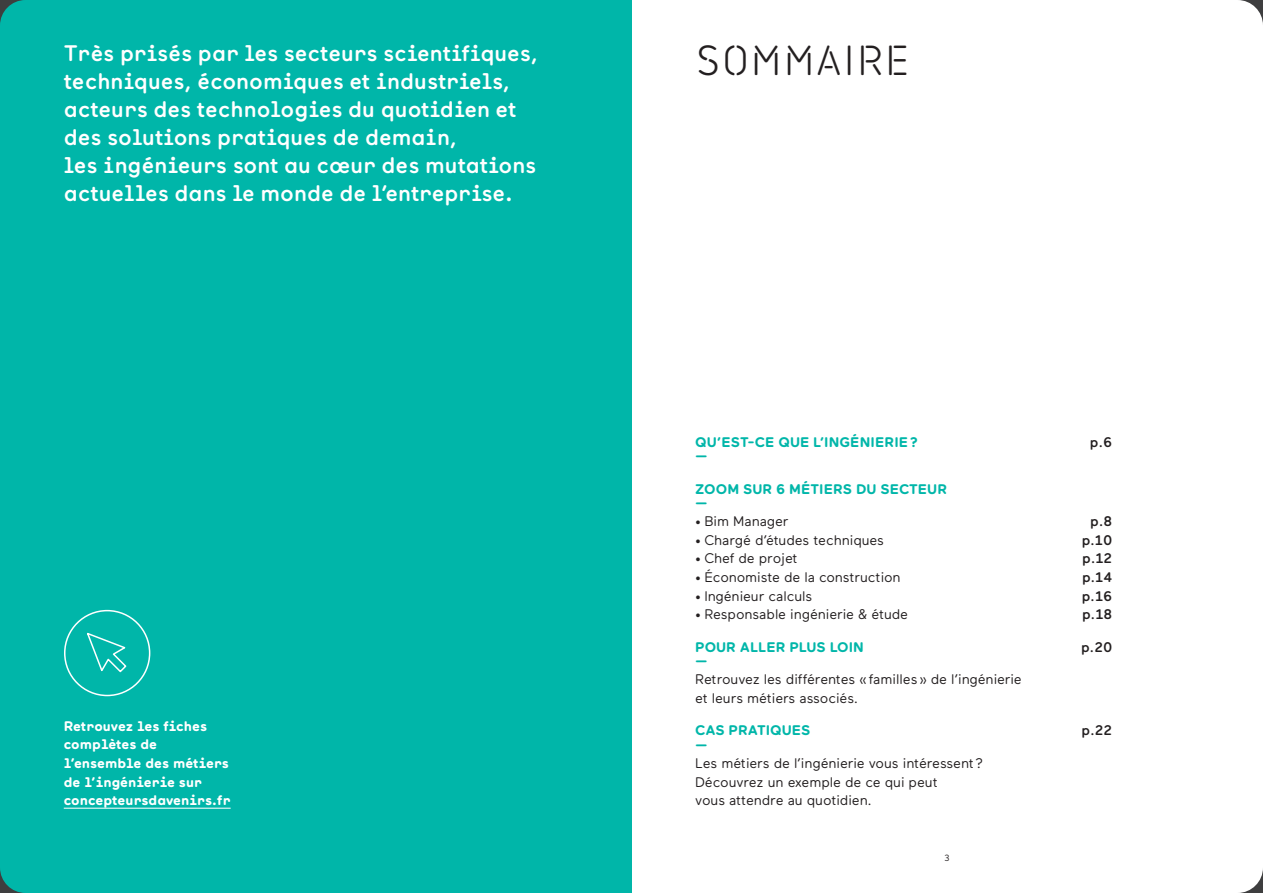
<style>
.page{position:relative;width:1263px;height:893px;background:#fff}
.page>*{position:absolute;margin:0;border:0;box-sizing:border-box;transform-origin:0 0}
.legende{font:45px "Fafiec Octa";color:#231f20}
.legende-2{font:500 22.5px/27.9px "Maax Rounded";color:#fff}
.NOTES_BAS_DE_PAGE{font:13.95px/18.6px "Maax Rounded";letter-spacing:-.01em;color:#231f20}
.legende-3{font:700 13.95px/18.6px "Maax Rounded";color:#fff}
.NOTES_BAS_DE_PAGE-2{font:700 13.95px "Maax Rounded";color:#00b6a9}
.NOTES_BAS_DE_PAGE-3{font:500 13.95px "Maax Rounded";color:#231f20}
.t1{font:9px "Maax Rounded";color:#231f20}
.s1{font-weight:500}
</style>
<div class="page">
<div style="left:0;top:0;width:631px;height:893px;background:#00b6a9"></div>
<hr style="left:64px;top:808px;width:167px;height:1px;background:#fff">
<svg style="left:64px;top:609px;width:87px;height:88px"></svg>
<svg style="left:1239px;top:0;width:24px;height:24px"></svg>
<svg style="left:0;top:0;width:23px;height:23px"></svg>
<svg style="left:1239px;top:869px;width:24px;height:24px"></svg>
<svg style="left:0;top:870px;width:23px;height:23px"></svg>
<p class="legende-2" style="left:64px;top:39px;width:476px">Très prisés par les secteurs scientifiques, techniques, économiques et industriels, acteurs des technologies du quotidien et des solutions pratiques de demain,<br>les ingénieurs sont au cœur des mutations actuelles dans le monde de l’entreprise.</p>
<p class="legende-3" style="left:64px;top:716px;width:168px">Retrouvez les fiches complètes de l’ensemble des métiers de l’ingénierie sur concepteursdavenirs.fr</p>
<p class="legende" style="left:695px;top:34px;width:215px">SOMMAIRE</p>
<p class="NOTES_BAS_DE_PAGE-2" style="left:695px;top:434px;width:224px">QU’EST-CE QUE L’INGÉNIERIE?</p>
<p class="NOTES_BAS_DE_PAGE-3" style="left:1090px;top:434px;width:24px">p.6</p>
<p class="NOTES_BAS_DE_PAGE-2" style="left:695px;top:447px;width:14px">—</p>
<p class="NOTES_BAS_DE_PAGE-2" style="left:695px;top:480px;width:253px">ZOOM SUR 6 MÉTIERS DU SECTEUR</p>
<p class="NOTES_BAS_DE_PAGE-2" style="left:695px;top:494px;width:14px">—</p>
<p class="NOTES_BAS_DE_PAGE" style="left:695px;top:512px;width:95px"><span class="s1">•</span> Bim Manager</p>
<p class="NOTES_BAS_DE_PAGE-3" style="left:1090px;top:513px;width:24px">p.8</p>
<p class="NOTES_BAS_DE_PAGE" style="left:695px;top:531px;width:190px"><span class="s1">•</span> Chargé d’études techniques</p>
<p class="NOTES_BAS_DE_PAGE-3" style="left:1082px;top:532px;width:32px">p.10</p>
<p class="NOTES_BAS_DE_PAGE" style="left:695px;top:549px;width:104px"><span class="s1">•</span> Chef de projet</p>
<p class="NOTES_BAS_DE_PAGE-3" style="left:1082px;top:551px;width:32px">p.12</p>
<p class="NOTES_BAS_DE_PAGE" style="left:695px;top:568px;width:207px"><span class="s1">•</span> Économiste de la construction</p>
<p class="NOTES_BAS_DE_PAGE-3" style="left:1082px;top:569px;width:32px">p.14</p>
<p class="NOTES_BAS_DE_PAGE" style="left:695px;top:586px;width:119px"><span class="s1">•</span> Ingénieur calculs</p>
<p class="NOTES_BAS_DE_PAGE-3" style="left:1082px;top:588px;width:32px">p.16</p>
<p class="NOTES_BAS_DE_PAGE" style="left:695px;top:605px;width:214px"><span class="s1">•</span> Responsable ingénierie &amp; étude</p>
<p class="NOTES_BAS_DE_PAGE-3" style="left:1082px;top:606px;width:32px">p.18</p>
<p class="NOTES_BAS_DE_PAGE-2" style="left:695px;top:639px;width:170px">POUR ALLER PLUS LOIN</p>
<p class="NOTES_BAS_DE_PAGE-3" style="left:1081px;top:639px;width:33px">p.20</p>
<p class="NOTES_BAS_DE_PAGE-2" style="left:695px;top:652px;width:14px">—</p>
<p class="NOTES_BAS_DE_PAGE" style="left:695px;top:670px;width:328px">Retrouvez les différentes «familles» de l’ingénierie et leurs métiers associés.</p>
<p class="NOTES_BAS_DE_PAGE-2" style="left:695px;top:722px;width:117px">CAS PRATIQUES</p>
<p class="NOTES_BAS_DE_PAGE-3" style="left:1081px;top:723px;width:32px">p.22</p>
<p class="NOTES_BAS_DE_PAGE-2" style="left:695px;top:736px;width:14px">—</p>
<p class="NOTES_BAS_DE_PAGE" style="left:695px;top:754px;width:289px">Les métiers de l’ingénierie vous intéressent?<br>Découvrez un exemple de ce qui peut<br>vous attendre au quotidien.</p>
<p class="t1" style="left:945px;top:853px;width:7px">3</p>
</div>
